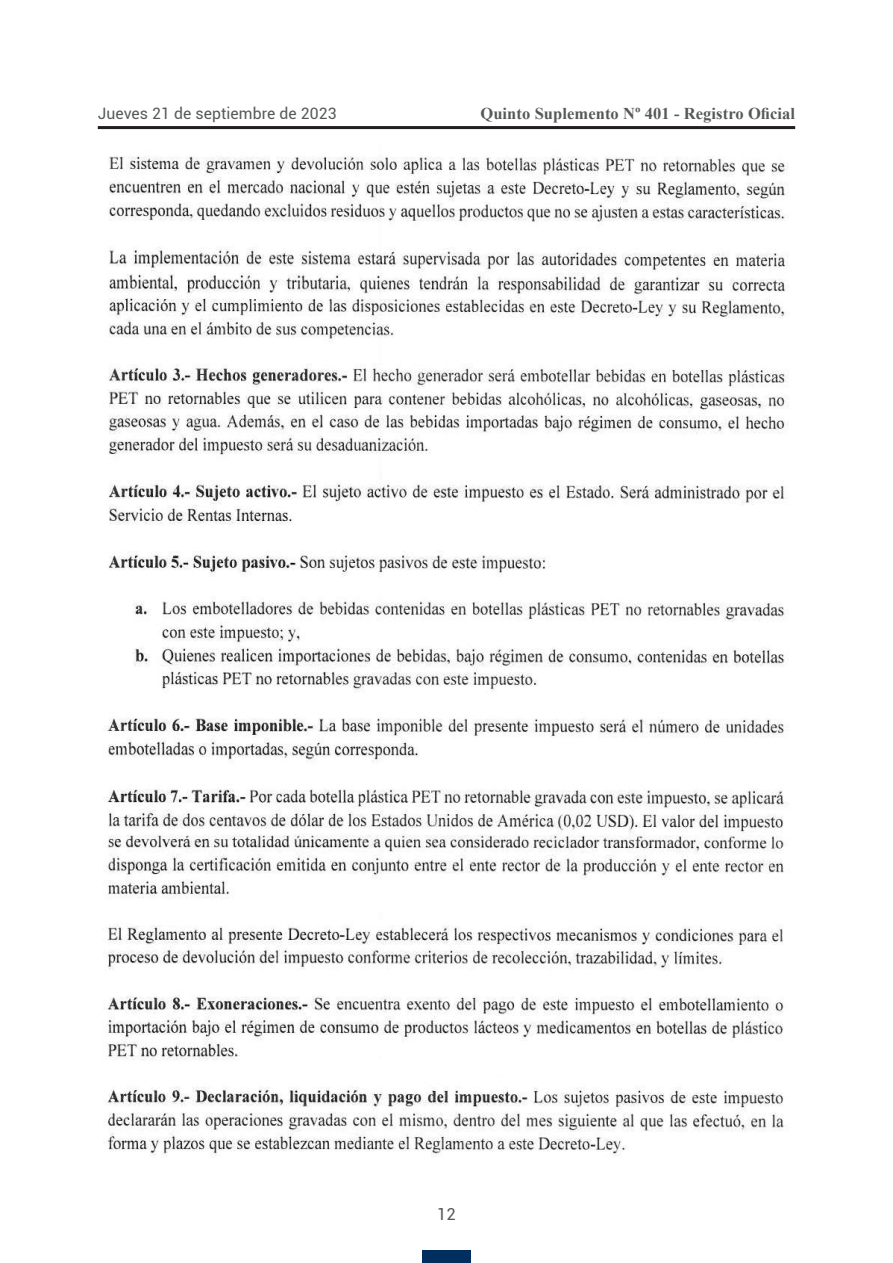
<style>
.page{position:relative;width:893px;height:1263px;background:#fff}
.page>*{position:absolute;margin:0;border:0;box-sizing:border-box;transform-origin:0 0}
.t1{font:700 16.5px "Times New Roman";letter-spacing:.005em;color:#57585a}
.t2{font:16.5px "Roboto";color:#57585a}
.t3{font:15.75px "Roboto";letter-spacing:.005em;color:#57585a}
</style>
<div class="page">
<hr style="left:98px;top:126px;width:697px;height:3px;background:#231f20">
<div style="left:422px;top:1250px;width:49px;height:13px;background:#002e5e"></div>
<img style="left:104px;top:156px;width:685px;height:1000px">
<p class="t3" style="left:98px;top:102px;width:240px">Jueves 21 de septiembre de 2023</p>
<p class="t1" style="left:480px;top:102px;width:316px">Quinto Suplemento Nº 401 - Registro Oficial</p>
<p class="t2" style="left:437px;top:1203px;width:20px">12</p>
</div>
